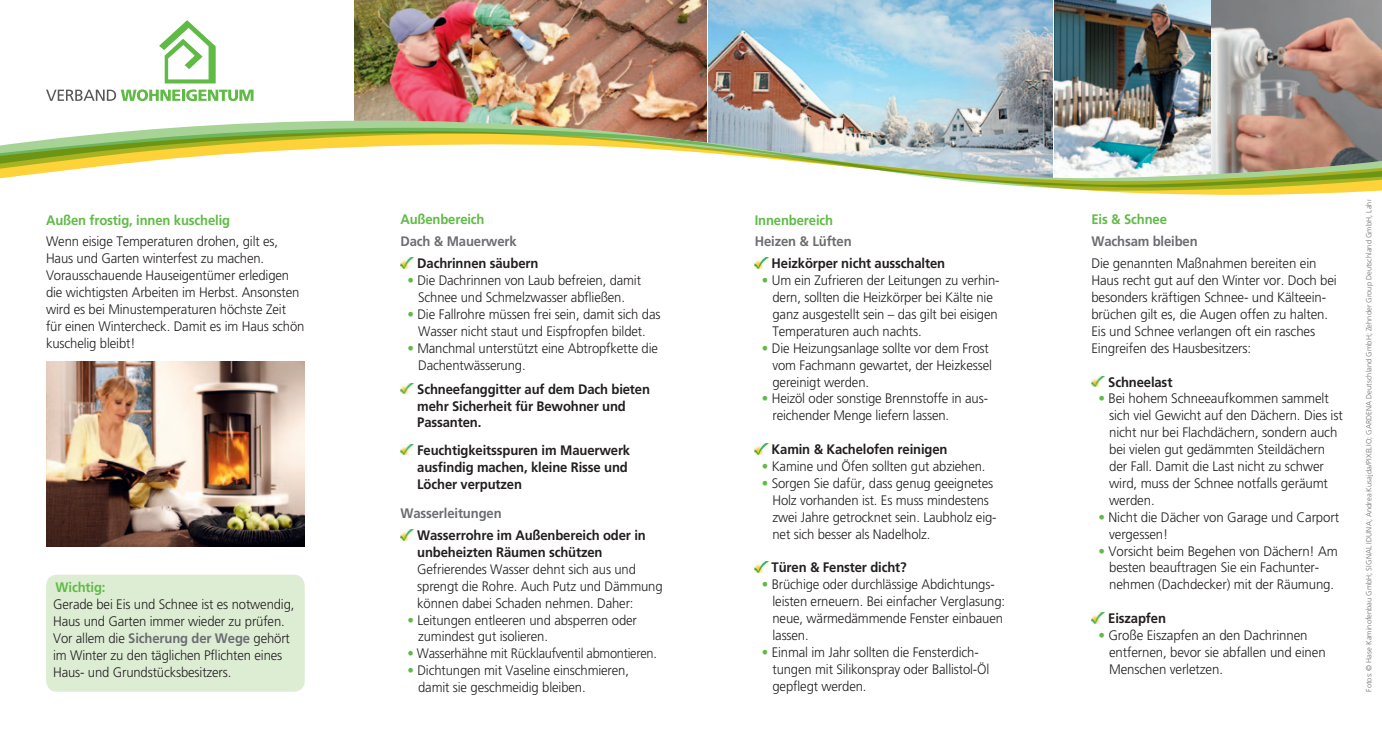
<style>
.page{position:relative;width:1382px;height:745px;background:#fff}
.page>*{position:absolute;margin:0;border:0;box-sizing:border-box;transform-origin:0 0}
.t1{font:300 13.75px/16.9px "Frutiger LT Std";letter-spacing:-.01em;color:#231f20;scale:.95 1}
.t2{font:300 13.75px/16.9px "Frutiger LT Std";letter-spacing:-.01em;color:#231f20;scale:.96 1}
.t3{font:700 13.75px/16.9px "Frutiger LT Std";letter-spacing:-.01em;color:#231f20;scale:.95 1}
.t4{font:700 13.75px "Frutiger LT Std";letter-spacing:-.01em;color:#60bb46;scale:.95 1}
.t5{font:700 13.75px "Frutiger LT Std";letter-spacing:-.01em;color:#6c6d70;scale:.95 1}
.t6{font:300 13.75px "Frutiger LT Std";letter-spacing:-.01em;color:#231f20;scale:.93 1}
.t7{font:300 7.5px "Frutiger LT Std";letter-spacing:.005em;color:#6c6d70}
.s1{font-weight:700;color:#6c6d70}
.s2{color:#60bb46}
</style>
<div class="page">
<img style="left:1212px;top:0;width:170px;height:91px">
<img style="left:1054px;top:0;width:156px;height:91px">
<img style="left:354px;top:0;width:353px;height:91px">
<img style="left:709px;top:0;width:343px;height:91px">
<img style="left:46px;top:361px;width:259px;height:185px">
<img style="left:400px;top:257px;width:14px;height:11px">
<img style="left:400px;top:383px;width:14px;height:10px">
<img style="left:400px;top:444px;width:14px;height:10px">
<img style="left:400px;top:529px;width:14px;height:10px">
<svg style="left:755px;top:257px;width:13px;height:11px"></svg>
<svg style="left:755px;top:443px;width:13px;height:11px"></svg>
<svg style="left:755px;top:561px;width:13px;height:11px"></svg>
<img style="left:1091px;top:376px;width:14px;height:10px">
<img style="left:1091px;top:612px;width:14px;height:10px">
<div style="left:46px;top:574px;width:259px;height:117px;background:#ddedd4;border-radius:11px"></div>
<img style="left:354px;top:91px;width:1028px;height:23px">
<img style="left:354px;top:114px;width:1028px;height:6px">
<img style="left:0;top:120px;width:1382px;height:75px">
<svg style="left:46px;top:89px;width:208px;height:12px"></svg>
<svg style="left:159px;top:20px;width:57px;height:63px"></svg>
<p class="t4" style="left:46px;top:211px;width:195px">Außen frostig, innen kuschelig</p>
<p class="t1" style="left:46px;top:233px;width:274px">Wenn eisige Temperaturen drohen, gilt es, Haus und Garten winterfest zu machen.<br>Vorausschauende Hauseigentümer erledigen die wichtigsten Arbeiten im Herbst. Ansonsten wird es bei Minustemperaturen höchste Zeit für einen Wintercheck. Damit es im Haus schön kuschelig bleibt!</p>
<p class="t4" style="left:56px;top:579px;width:54px">Wichtig:</p>
<p class="t1" style="left:53px;top:595px;width:256px">Gerade bei Eis und Schnee ist es notwendig, Haus und Garten immer wieder zu prüfen.<br>Vor allem die <span class="s1">Sicherung der Wege</span> gehört im Winter zu den täglichen Pflichten eines Haus- und Grundstücksbesitzers.</p>
<p class="t4" style="left:400px;top:211px;width:90px">Außenbereich</p>
<p class="t5" style="left:400px;top:233px;width:124px">Dach &amp; Mauerwerk</p>
<p class="t3" style="left:417px;top:255px;width:129px">Dachrinnen säubern</p>
<p class="t1" style="left:407px;top:272px;width:247px;text-align:center"><span class="s2">•</span> Die Dachrinnen von Laub befreien, damit<br>Schnee und Schmelzwasser abfließen.</p>
<p class="t1" style="left:407px;top:306px;width:268px;text-align:center"><span class="s2">•</span> Die Fallrohre müssen frei sein, damit sich das<br>Wasser nicht staut und Eispfropfen bildet.</p>
<p class="t1" style="left:418px;top:339px;width:254px;text-indent:-11px"><span class="s2">•</span> Manchmal unterstützt eine Abtropfkette die<br>Dachentwässerung.</p>
<p class="t3" style="left:417px;top:380px;width:247px">Schneefanggitter auf dem Dach bieten mehr Sicherheit für Bewohner und<br>Passanten.</p>
<p class="t3" style="left:417px;top:441px;width:226px">Feuchtigkeitsspuren im Mauerwerk ausfindig machen, kleine Risse und<br>Löcher verputzen</p>
<p class="t5" style="left:400px;top:505px;width:108px">Wasserleitungen</p>
<p class="t3" style="left:417px;top:526px;width:242px">Wasserrohre im Außenbereich oder in unbeheizten Räumen schützen</p>
<p class="t1" style="left:417px;top:560px;width:260px">Gefrierendes Wasser dehnt sich aus und sprengt die Rohre. Auch Putz und Dämmung können dabei Schaden nehmen. Daher:</p>
<p class="t1" style="left:418px;top:611px;width:232px;text-indent:-11px"><span class="s2">•</span> Leitungen entleeren und absperren oder zumindest gut isolieren.</p>
<p class="t6" style="left:407px;top:645px;width:270px"><span class="s2">•</span> Wasserhähne mit Rücklaufventil abmontieren.</p>
<p class="t1" style="left:418px;top:661px;width:223px;text-indent:-11px"><span class="s2">•</span> Dichtungen mit Vaseline einschmieren, damit sie geschmeidig bleiben.</p>
<p class="t4" style="left:755px;top:211px;width:84px">Innenbereich</p>
<p class="t5" style="left:755px;top:233px;width:103px">Heizen &amp; Lüften</p>
<p class="t3" style="left:772px;top:255px;width:184px">Heizkörper nicht ausschalten</p>
<p class="t1" style="left:772px;top:272px;width:240px;text-indent:-11px"><span class="s2">•</span> Um ein Zufrieren der Leitungen zu verhin&shy;dern, sollten die Heizkörper bei Kälte nie ganz ausgestellt sein – das gilt bei eisigen Temperaturen auch nachts.</p>
<p class="t1" style="left:772px;top:339px;width:233px;text-indent:-11px"><span class="s2">•</span> Die Heizungsanlage sollte vor dem Frost vom Fachmann gewartet, der Heizkessel gereinigt werden.</p>
<p class="t1" style="left:772px;top:390px;width:227px;text-indent:-11px"><span class="s2">•</span> Heizöl oder sonstige Brennstoffe in aus&shy;reichender Menge liefern lassen.</p>
<p class="t3" style="left:772px;top:440px;width:187px">Kamin &amp; Kachelofen reinigen</p>
<p class="t1" style="left:762px;top:458px;width:237px"><span class="s2">•</span> Kamine und Öfen sollten gut abziehen.</p>
<p class="t1" style="left:772px;top:474px;width:237px;text-indent:-11px"><span class="s2">•</span> Sorgen Sie dafür, dass genug geeignetes Holz vorhanden ist. Es muss mindestens zwei Jahre getrocknet sein. Laubholz eig&shy;net sich besser als Nadelholz.</p>
<p class="t3" style="left:772px;top:559px;width:144px">Türen &amp; Fenster dicht?</p>
<p class="t1" style="left:772px;top:576px;width:246px;text-indent:-11px"><span class="s2">•</span> Brüchige oder durchlässige Abdichtungs&shy;leisten erneuern. Bei einfacher Verglasung: neue, wärmedämmende Fenster einbauen lassen.</p>
<p class="t1" style="left:772px;top:643px;width:230px;text-indent:-11px"><span class="s2">•</span> Einmal im Jahr sollten die Fensterdich&shy;tungen mit Silikonspray oder Ballistol-Öl gepflegt werden.</p>
<p class="t4" style="left:1091px;top:211px;width:81px">Eis &amp; Schnee</p>
<p class="t5" style="left:1091px;top:233px;width:113px">Wachsam bleiben</p>
<p class="t2" style="left:1091px;top:255px;width:257px">Die genannten Maßnahmen bereiten ein Haus recht gut auf den Winter vor. Doch bei besonders kräftigen Schnee- und Kälteein&shy;brüchen gilt es, die Augen offen zu halten.<br>Eis und Schnee verlangen oft ein rasches Eingreifen des Hausbesitzers:</p>
<p class="t3" style="left:1108px;top:373px;width:69px">Schneelast</p>
<p class="t2" style="left:1109px;top:390px;width:245px;text-indent:-11px"><span class="s2">•</span> Bei hohem Schneeaufkommen sammelt sich viel Gewicht auf den Dächern. Dies ist nicht nur bei Flachdächern, sondern auch bei vielen gut gedämmten Steildächern der Fall. Damit die Last nicht zu schwer wird, muss der Schnee notfalls geräumt werden.</p>
<p class="t2" style="left:1109px;top:508px;width:241px;text-indent:-11px"><span class="s2">•</span> Nicht die Dächer von Garage und Carport vergessen!</p>
<p class="t2" style="left:1109px;top:542px;width:240px;text-indent:-11px"><span class="s2">•</span> Vorsicht beim Begehen von Dächern! Am besten beauftragen Sie ein Fachunter&shy;nehmen (Dachdecker) mit der Räumung.</p>
<p class="t3" style="left:1108px;top:609px;width:62px">Eiszapfen</p>
<p class="t2" style="left:1109px;top:626px;width:227px;text-indent:-11px"><span class="s2">•</span> Große Eiszapfen an den Dachrinnen entfernen, bevor sie abfallen und einen<br>Menschen verletzen.</p>
<p class="t7" style="left:1365px;top:691px;width:494px;rotate:-90deg">Fotos: © Hase Kaminofenbau GmbH; SIGNAL IDUNA; Andrea Kusajda/PIXELIO; GARDENA Deutschland GmbH; Zehnder Group Deutschland GmbH, Lahr</p>
</div>
